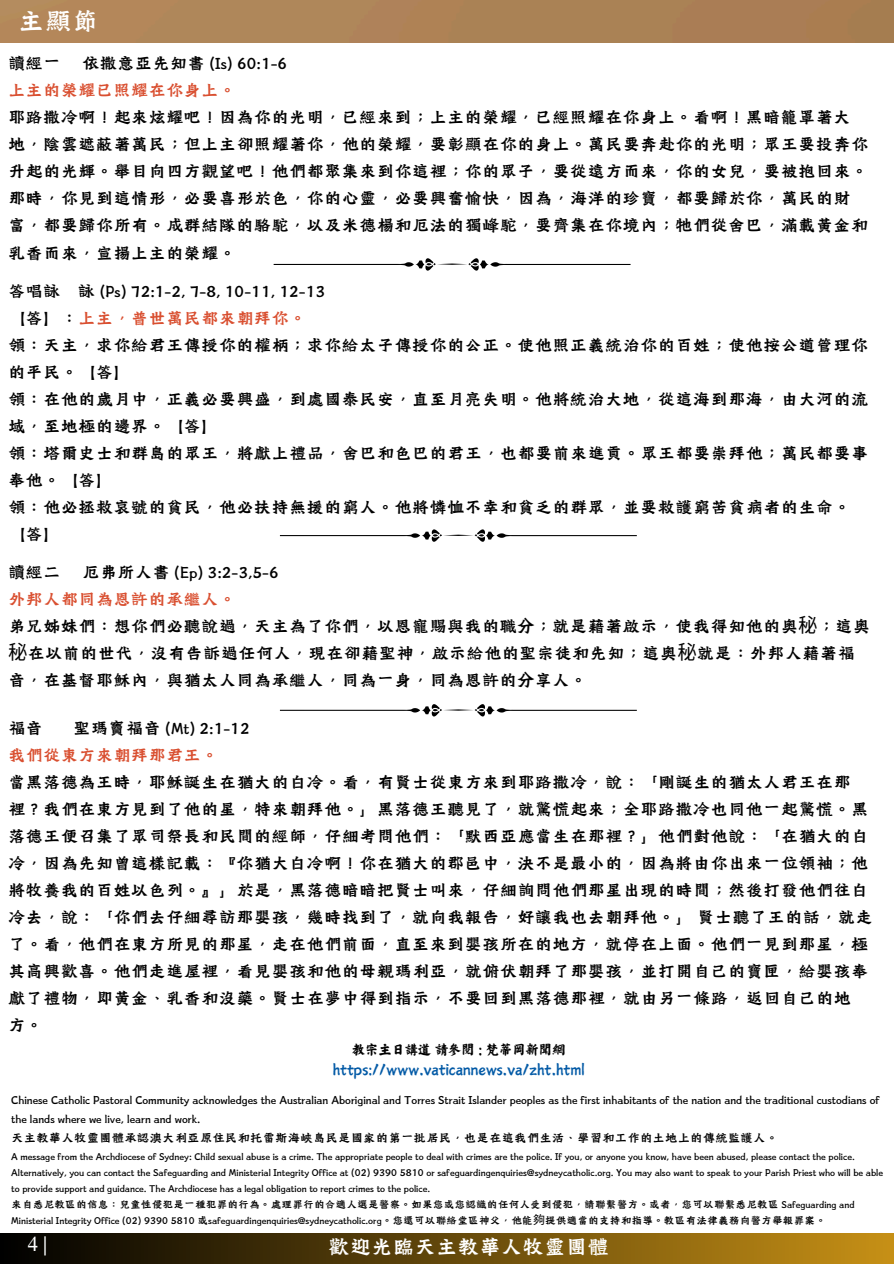
<style>
.page{position:relative;width:894px;height:1264px;background:#fff}
.page>*{position:absolute;margin:0;border:0;box-sizing:border-box;transform-origin:0 0}
.t1{font:30px "Canva Tide Kaplan HK";color:#fff}
.t2{font:24px "Canva Tide Kaplan HK";color:#fff}
.t3{font:20.4px "Times NRMT Pro";color:#fff}
.t4{font:19.5px/27px "Canva Tide Kaplan HK";color:#000}
.t5{font:14.7px/20.1px "Canva Yi Cai TC";color:#035aa6;text-align:center}
.t6{font:13.95px/19.2px "Canva Tide Kaplan HK";color:#000}
.t7{font:12px/16px "Canva Tide Kaplan HK";color:#000}
.s1{color:#d94f30}
.s2{font-family:"Noto Sans CJ Ksc"}
.s3{color:#000}
</style>
<div class="page">
<div style="left:0;top:0;width:893px;height:43px;background:#af8255"></div>
<div style="left:0;top:1233px;width:893px;height:30px;background:linear-gradient(to right,#000,#c69016)"></div>
<svg style="left:273px;top:258px;width:357px;height:13px"></svg>
<svg style="left:280px;top:529px;width:356px;height:13px"></svg>
<svg style="left:280px;top:704px;width:356px;height:12px"></svg>
<h1 class="t1" style="left:18px;top:4px;width:83px">主顯節</h1>
<h3 class="t4" style="left:8px;top:49px;width:861px">讀經一 依撒意亞先知書 (Is) 60:1-6<br><span class="s1">上主的榮耀已照耀在你身上。<br></span>耶路撒冷啊！起來炫耀吧！因為你的光明，已經來到；上主的榮耀，已經照耀在你身上。看啊！黑暗籠罩著大地，陰雲遮蔽著萬民；但上主卻照耀著你，他的榮耀，要彰顯在你的身上。萬民要奔赴你的光明；眾王要投奔你升起的光輝。舉目向四方觀望吧！他們都聚集來到你這裡；你的眾子，要從遠方而來，你的女兒，要被抱回來。那時，你見到這情形，必要喜形於色，你的心靈，必要興奮愉快，因為，海洋的珍寶，都要歸於你，萬民的財富，都要歸你所有。成群結隊的駱駝，以及米德楊和厄法的獨峰駝，要齊集在你境內；牠們從舍巴，滿載黃金和乳香而來，宣揚上主的榮耀。</h3>
<p class="t4" style="left:8px;top:277px;width:861px">答唱詠 詠 (Ps) 72:1-2, 7-8, 10-11, 12-13<br>【答】：<span class="s1">上主，普世萬民都來朝拜你。<br></span>領：天主，求你給君王傳授你的權柄；求你給太子傳授你的公正。使他照正義統治你的百姓；使他按公道管理你的平民。【答】<br>領：在他的歲月中，正義必要興盛，到處國泰民安，直至月亮失明。他將統治大地，從這海到那海，由大河的流域，至地極的邊界。【答】<br>領：塔爾史士和群島的眾王，將獻上禮品，舍巴和色巴的君王，也都要前來進貢。眾王都要崇拜他；萬民都要事奉他。【答】<br>領：他必拯救哀號的貧民，他必扶持無援的窮人。他將憐恤不幸和貧乏的群眾，並要救護窮苦貧病者的生命。【答】</p>
<p class="t4" style="left:8px;top:557px;width:863px">讀經二 厄弗所人書 (Ep) 3:2-3,5-6<br><span class="s1">外邦人都同為恩許的承繼人。<br></span>弟兄姊妹們：想你們必聽說過，天主為了你們，以恩寵賜與我的職分；就是藉著啟示，使我得知他的奧<span class="s2">秘</span>；這奧<span class="s2">秘</span>在以前的世代，沒有告訴過任何人，現在卻藉聖神，啟示給他的聖宗徒和先知；這奧<span class="s2">秘</span>就是：外邦人藉著福音，在基督耶穌內，與猶太人同為承繼人，同為一身，同為恩許的分享人。</p>
<h3 class="t4" style="left:8px;top:713px;width:866px;text-indent:65px">聖瑪竇福音 (Mt) 2:1-12<br><span class="s1">我們從東方來朝拜那君王。<br></span>當黑落德為王時，耶穌誕生在猶大的白冷。看，有賢士從東方來到耶路撒冷，說：「剛誕生的猶太人君王在那裡？我們在東方見到了他的星，特來朝拜他。」黑落德王聽見了，就驚慌起來；全耶路撒冷也同他一起驚慌。黑落德王便召集了眾司祭長和民間的經師，仔細考問他們：「默西亞應當生在那裡？」他們對他說：「在猶大的白冷，因為先知曾這樣記載：『你猶大白冷啊！你在猶大的郡邑中，決不是最小的，因為將由你出來一位領袖；他將牧養我的百姓以色列。』」於是，黑落德暗暗把賢士叫來，仔細詢問他們那星出現的時間；然後打發他們往白冷去，說：「你們去仔細尋訪那嬰孩，幾時找到了，就向我報告，好讓我也去朝拜他。」賢士聽了王的話，就走了。看，他們在東方所見的那星，走在他們前面，直至來到嬰孩所在的地方，就停在上面。他們一見到那星，極其高興歡喜。他們走進屋裡，看見嬰孩和他的母親瑪利亞，就俯伏朝拜了那嬰孩，並打開自己的寶匣，給嬰孩奉獻了禮物，即黃金、乳香和沒藥。賢士在夢中得到指示，不要回到黑落德那裡，就由另一條路，返回自己的地方。</h3>
<h3 class="t4" style="left:8px;top:713px;width:37px">福音</h3>
<h4 class="t5" style="left:332px;top:1039px;width:253px"><span class="s3">教宗主日講道請參閱 : 梵蒂岡新聞網</span>https://www.vaticannews.va/zht.html</h4>
<p class="t6" style="left:11px;top:1089px;width:869px">Chinese Catholic Pastoral Community acknowledges the Australian Aboriginal and Torres Strait Islander peoples as the first inhabitants of the nation and the traditional custodians of the lands where we live, learn and work.<br>天主教華人牧靈團體承認澳大利亞原住民和托雷斯海峽島民是國家的第一批居民，也是在這我們生活、學習和工作的土地上的傳統監護人。</p>
<h3 class="t7" style="left:11px;top:1147px;width:873px">A message from the Archdiocese of Sydney: Child sexual abuse is a crime. The appropriate people to deal with crimes are the police. If you, or anyone you know, have been abused, please contact the police.<br>Alternatively, you can contact the Safeguarding and Ministerial Integrity Office at (02) 9390 5810 or safeguardingenquiries@sydneycatholic.org. You may also want to speak to your Parish Priest who will be able to provide support and guidance. The Archdiocese has a legal obligation to report crimes to the police.</h3>
<h4 class="t7" style="left:11px;top:1195px;width:844px">來自悉尼教區的信息：兒童性侵犯是一種犯罪的行為。處理罪行的合適人選是警察。如果您或您認識的任何人受到侵犯，請聯繫警方。或者，您可以聯繫悉尼教區 Safeguarding and<br>Ministerial Integrity Office (02) 9390 5810 或safeguardingenquiries@sydneycatholic.org。您還可以聯絡堂區神父，他能<span class="s2">夠</span>提供適當的支持和指導。教區有法律義務向警方舉報罪案。</h4>
<h3 class="t3" style="left:28px;top:1236px;width:21px">4|</h3>
<p class="t2" style="left:328px;top:1232px;width:282px">歡迎光臨天主教華人牧靈團體</p>
</div>
